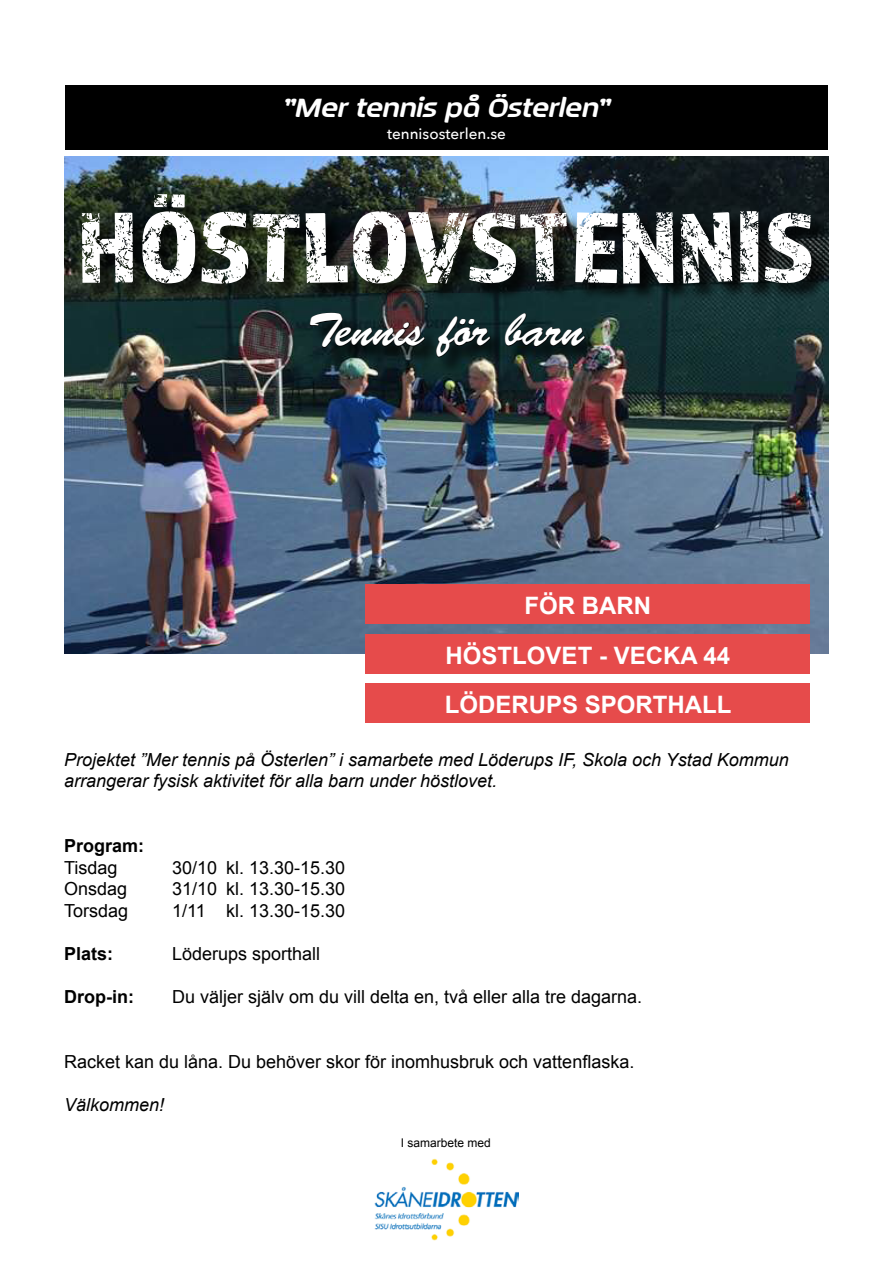
<style>
.page{position:relative;width:893px;height:1263px;background:#fff}
.page>*{position:absolute;margin:0;border:0;box-sizing:border-box;transform-origin:0 0}
.t1{font:103.5px "Almaq Rough";color:#fff}
.t2{font:46.5px "Brush Script Std";color:#fff}
.t3{font:italic 700 29.7px "September";color:#fff}
.t4{font:700 24px/49.5px "Arial";color:#fff;text-align:center}
.t5{font:18px "Arial";color:#000}
.t6{font:italic 18px/21.6px "Arial";color:#000}
.t7{font:700 18px "Arial";color:#000}
.t8{font:500 15.3px "Avenir Next";color:#fff}
.t9{font:12px "Arial";color:#000}
</style>
<div class="page">
<img style="left:65px;top:156px;width:763px;height:498px">
<div style="left:85px;top:196px;width:745px;height:106px;background:#000;opacity:.75"></div>
<div style="left:313px;top:314px;width:291px;height:61px;background:#000;opacity:.75"></div>
<svg style="left:309px;top:312px;width:116px;height:36px;background:#1b2224"></svg>
<svg style="left:436px;top:316px;width:55px;height:41px;background:#0a1e1f"></svg>
<svg style="left:504px;top:313px;width:82px;height:34px;background:#0b2122"></svg>
<div style="left:65px;top:85px;width:762px;height:64px;background:#000"></div>
<div style="left:366px;top:585px;width:444px;height:39px;background:#e64b4b"></div>
<div style="left:366px;top:634px;width:444px;height:39px;background:#e64b4b"></div>
<div style="left:366px;top:684px;width:444px;height:39px;background:#e64b4b"></div>
<img style="left:374px;top:1159px;width:145px;height:81px">
<h3 class="t3" style="left:283px;top:88px;width:329px">”Mer tennis på Österlen”</h3>
<p class="t8" style="left:387px;top:121px;width:120px">tennisosterlen.se</p>
<h1 class="t1" style="left:77px;top:185px;width:739px">HÖSTLOVSTENNIS</h1>
<h2 class="t2" style="left:307px;top:304px;width:278px">Tennis för barn</h2>
<h3 class="t4" style="left:445px;top:582px;width:288px">FÖR BARN<br>HÖSTLOVET - VECKA 44<br>LÖDERUPS SPORTHALL</h3>
<p class="t6" style="left:64px;top:749px;width:726px">Projektet ”Mer tennis på Österlen” i samarbete med Löderups IF, Skola och Ystad Kommun arrangerar fysisk aktivitet för alla barn under höstlovet.</p>
<p class="t7" style="left:64px;top:834px;width:82px">Program:</p>
<p class="t5" style="left:64px;top:856px;width:55px">Tisdag</p>
<p class="t5" style="left:172px;top:856px;width:175px">30/10 kl. 13.30-15.30</p>
<p class="t5" style="left:64px;top:877px;width:65px">Onsdag</p>
<p class="t5" style="left:172px;top:877px;width:175px">31/10 kl. 13.30-15.30</p>
<p class="t5" style="left:64px;top:899px;width:66px">Torsdag</p>
<p class="t5" style="left:172px;top:899px;width:175px">1/11 kl. 13.30-15.30</p>
<p class="t7" style="left:64px;top:942px;width:51px">Plats:</p>
<p class="t5" style="left:172px;top:942px;width:150px">Löderups sporthall</p>
<p class="t7" style="left:64px;top:985px;width:71px">Drop-in:</p>
<p class="t5" style="left:172px;top:985px;width:472px">Du väljer själv om du vill delta en, två eller alla tre dagarna.</p>
<p class="t5" style="left:64px;top:1050px;width:572px">Racket kan du låna. Du behöver skor för inomhusbruk och vattenflaska.</p>
<p class="t6" style="left:64px;top:1094px;width:102px">Välkommen!</p>
<p class="t9" style="left:401px;top:1135px;width:92px">I samarbete med</p>
</div>
